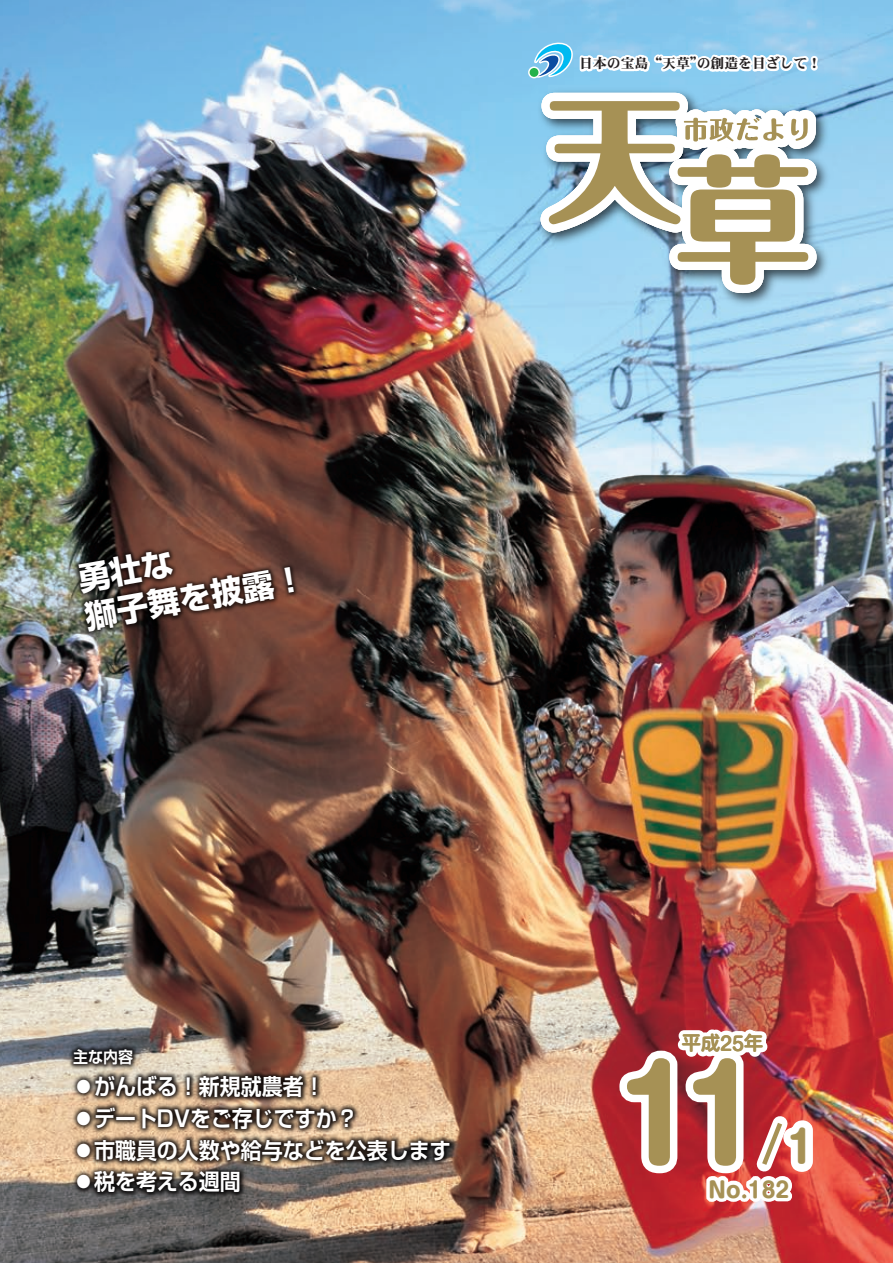
<style>
.page{position:relative;width:893px;height:1263px;background:#fff}
.page>*{position:absolute;margin:0;border:0;box-sizing:border-box;transform-origin:0 0}
.t1{font:700 125.25px "Shin M Go Pro";color:#a69155}
.t2{font:700 42.45px "Shin M Go Pro";color:#a69155}
.t3{font:700 31.95px/38.2px "Shin Go Pro";color:#fff}
.t4{font:700 22.35px "Shin Go Pro De";color:#fff;scale:.94 1}
.t5{font:700 21.3px "Shin M Go Pro";color:#a69155}
.t6{font:700 19.2px "Shin M Go Pro De";color:#a69155}
.t7{font:700 15.9px "Shin Go Pro De";color:#fff;scale:.94 1}
.t8{font:13.8px "DFHS Mincho Std W9";color:#231f20}
</style>
<div class="page">
<img style="left:0;top:0;width:893px;height:1263px">
<div style="left:528px;top:66px;width:12px;height:12px;border:3px solid #fff;border-radius:50%"></div>
<div style="left:530px;top:68px;width:8px;height:9px;background:#23b24b;border-radius:50%"></div>
<img style="left:15px;top:990px;width:553px;height:273px">
<img style="left:19px;top:468px;width:344px;height:222px">
<img style="left:532px;top:84px;width:302px;height:226px">
<svg style="left:532px;top:0;width:295px;height:301px"></svg>
<img style="left:612px;top:1022px;width:208px;height:203px">
<p class="t8" style="left:579px;top:56px;width:243px">日本の宝島“天草”の創造を目ざして！</p>
<h3 class="t3" style="left:75px;top:557px;width:225px;rotate:-10deg">勇壮な<br>獅子舞を披露！</h3>
<p class="t7" style="left:73px;top:1044px;width:65px">主な内容</p>
<p class="t4" style="left:73px;top:1068px;width:269px">●がんばる！新規就農者！</p>
<p class="t4" style="left:73px;top:1100px;width:305px">●デートDVをご存じですか？</p>
<p class="t4" style="left:73px;top:1132px;width:403px">●市職員の人数や給与などを公表します</p>
<p class="t4" style="left:73px;top:1163px;width:180px">●税を考える週間</p>
<p class="t6" style="left:682px;top:1027px;width:83px">平成25年</p>
<h1 class="t1" style="left:615px;top:1013px;width:149px">11</h1>
<h2 class="t2" style="left:787px;top:1113px;width:29px">1</h2>
<p class="t5" style="left:708px;top:1172px;width:83px">No.182</p>
</div>
